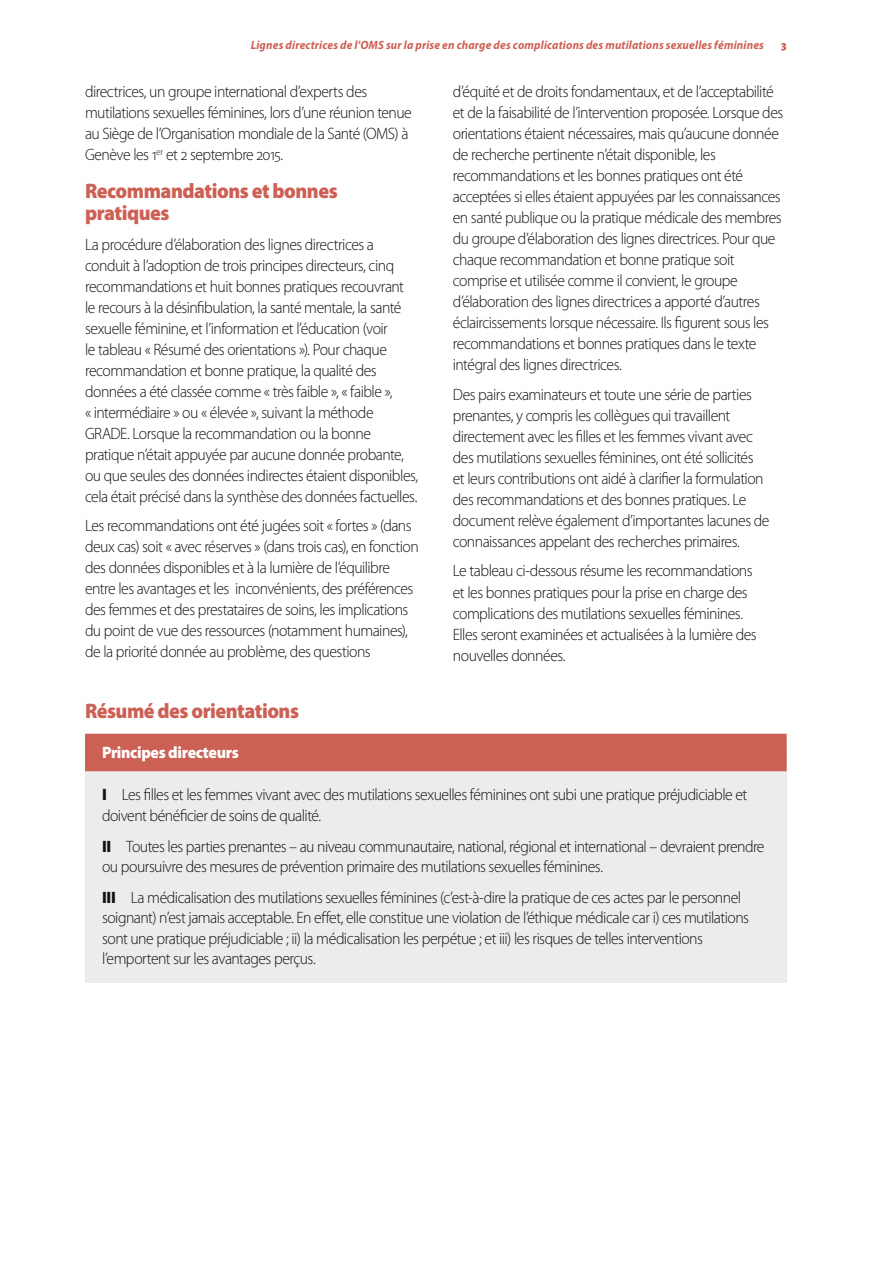
<style>
.page{position:relative;width:893px;height:1263px;background:#fff}
.page>*{position:absolute;margin:0;border:0;box-sizing:border-box;transform-origin:0 0}
.jw_head_2_no_toc{font:900 21px/22.5px "Myriad Pro";letter-spacing:-.025em;color:#cd6054;scale:.95 1}
.jw_body{font:300 16.5px/21px "Myriad Pro";letter-spacing:-.035em;color:#121212;scale:.95 1}
.jw_table_text{font:300 16.5px/20.4px "Myriad Pro";letter-spacing:-.035em;color:#121212;scale:.95 1}
.jw_table_head_1{font:900 16.5px "Myriad Pro";letter-spacing:-.02em;color:#fff;scale:.95 1}
.t1{font:italic 700 12px "Myriad Pro";letter-spacing:.015em;color:#cd6054;scale:.95 1}
.t2{font:900 12px "Myriad Pro";color:#cd6054;scale:.95 1}
.s1{font-weight:900}
</style>
<div class="page">
<div style="left:85px;top:746px;width:702px;height:236px;background:#ebecec"></div>
<div style="left:85px;top:734px;width:702px;height:37px;background:#cd6054"></div>
<p class="t1" style="left:251px;top:37px;width:542px">Lignes directrices de l'OMS sur la prise en charge des complications des mutilations sexuelles féminines</p>
<p class="t2" style="left:781px;top:36px;width:7px">3</p>
<p class="jw_body" style="left:85px;top:81px;width:346px">directrices, un groupe international d’experts des mutilations sexuelles féminines, lors d’une réunion tenue au Siège de l’Organisation mondiale de la Santé (OMS) à Genève les 1<sup>er</sup> et 2 septembre 2015.</p>
<p class="jw_head_2_no_toc" style="left:85px;top:179px;width:267px">Recommandations et bonnes pratiques</p>
<p class="jw_body" style="left:85px;top:234px;width:352px">La procédure d’élaboration des lignes directrices a conduit à l’adoption de trois principes directeurs, cinq recommandations et huit bonnes pratiques recouvrant le recours à la désinfibulation, la santé mentale, la santé sexuelle féminine, et l’information et l’éducation (voir<br>le tableau « Résumé des orientations »). Pour chaque recommandation et bonne pratique, la qualité des données a été classée comme « très faible », « faible »,<br>« intermédiaire » ou « élevée », suivant la méthode GRADE. Lorsque la recommandation ou la bonne pratique n’était appuyée par aucune donnée probante, ou que seules des données indirectes étaient disponibles, cela était précisé dans la synthèse des données factuelles.</p>
<p class="jw_body" style="left:85px;top:515px;width:353px">Les recommandations ont été jugées soit « fortes » (dans deux cas) soit « avec réserves » (dans trois cas), en fonction des données disponibles et à la lumière de l’équilibre entre les avantages et les inconvénients, des préférences des femmes et des prestataires de soins, les implications du point de vue des ressources (notamment humaines), de la priorité donnée au problème, des questions</p>
<p class="jw_body" style="left:453px;top:81px;width:349px">d’équité et de droits fondamentaux, et de l’acceptabilité et de la faisabilité de l’intervention proposée. Lorsque des orientations étaient nécessaires, mais qu’aucune donnée de recherche pertinente n’était disponible, les recommandations et les bonnes pratiques ont été acceptées si elles étaient appuyées par les connaissances en santé publique ou la pratique médicale des membres du groupe d’élaboration des lignes directrices. Pour que chaque recommandation et bonne pratique soit comprise et utilisée comme il convient, le groupe d’élaboration des lignes directrices a apporté d’autres éclaircissements lorsque nécessaire. Ils figurent sous les recommandations et bonnes pratiques dans le texte intégral des lignes directrices.</p>
<p class="jw_body" style="left:453px;top:384px;width:335px">Des pairs examinateurs et toute une série de parties prenantes, y compris les collègues qui travaillent directement avec les filles et les femmes vivant avec des mutilations sexuelles féminines, ont été sollicités et leurs contributions ont aidé à clarifier la formulation des recommandations et des bonnes pratiques. Le document relève également d’importantes lacunes de connaissances appelant des recherches primaires.</p>
<p class="jw_body" style="left:453px;top:560px;width:321px">Le tableau ci-dessous résume les recommandations et les bonnes pratiques pour la prise en charge des complications des mutilations sexuelles féminines.<br>Elles seront examinées et actualisées à la lumière des nouvelles données.</p>
<p class="jw_head_2_no_toc" style="left:85px;top:699px;width:227px">Résumé des orientations</p>
<p class="jw_table_head_1" style="left:102px;top:742px;width:145px">Principes directeurs</p>
<p class="jw_table_text" style="left:102px;top:784px;width:681px"><span class="s1">I</span> Les filles et les femmes vivant avec des mutilations sexuelles féminines ont subi une pratique préjudiciable et doivent bénéficier de soins de qualité.</p>
<p class="jw_table_text" style="left:102px;top:836px;width:699px"><span class="s1">II</span> Toutes les parties prenantes – au niveau communautaire, national, régional et international – devraient prendre ou poursuivre des mesures de prévention primaire des mutilations sexuelles féminines.</p>
<p class="jw_table_text" style="left:102px;top:887px;width:682px"><span class="s1">III</span> La médicalisation des mutilations sexuelles féminines (c’est-à-dire la pratique de ces actes par le personnel soignant) n’est jamais acceptable. En effet, elle constitue une violation de l’éthique médicale car i) ces mutilations sont une pratique préjudiciable ; ii) la médicalisation les perpétue ; et iii) les risques de telles interventions l’emportent sur les avantages perçus.</p>
</div>
